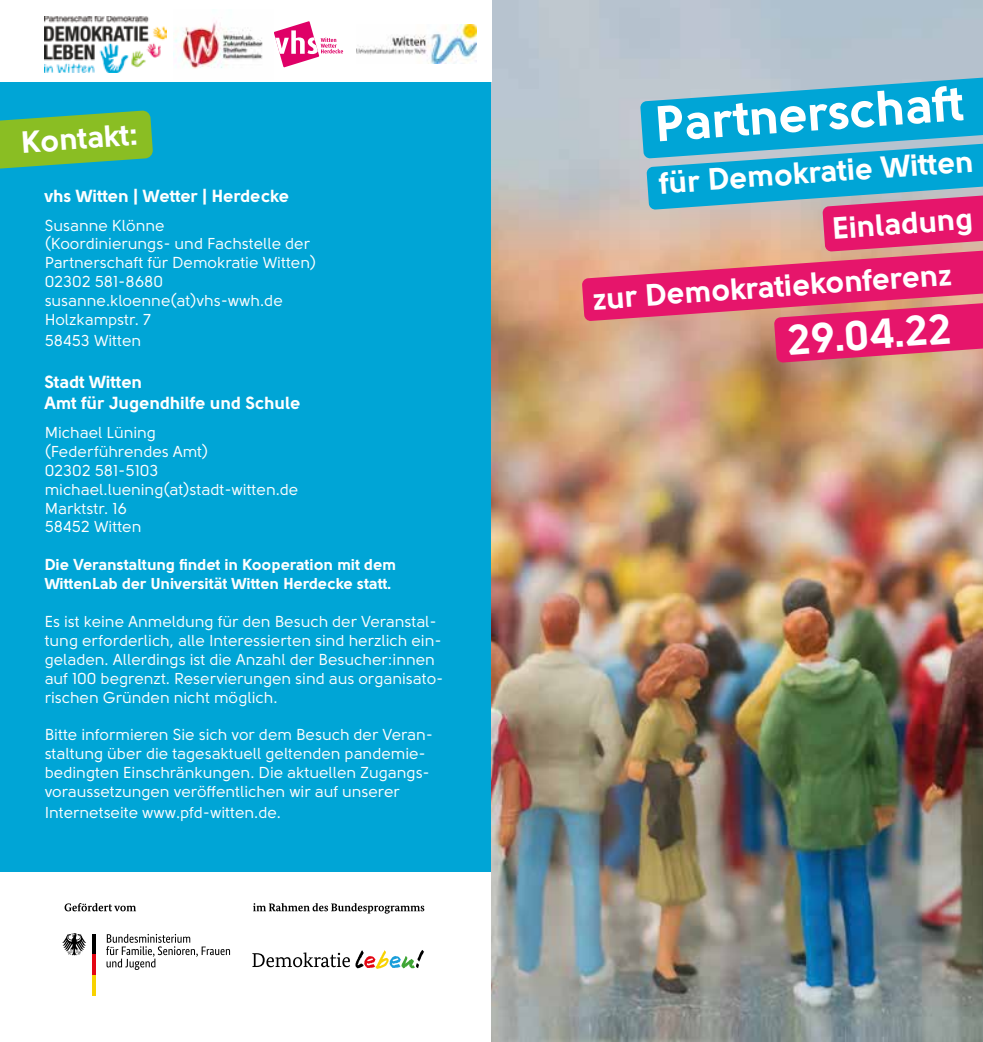
<style>
.page{position:relative;width:983px;height:1042px;background:#fff}
.page>*{position:absolute;margin:0;border:0;box-sizing:border-box;transform-origin:0 0}
.t1{font:49.88px "Solomon Sans Bold";color:#fff}
.t2{font:42px "Solomon Sans Bold";color:#fff}
.t3{font:30.62px/57.2px "Solomon Sans Bold";color:#fff;text-align:right}
.t4{font:17.5px/21px "Solomon Sans Bold";color:#fff}
.t5{font:15.75px/18.9px "Solomon Sans Normal";color:#fff}
.t6{font:15.75px/18.9px "Solomon Sans Bold";color:#fff}
</style>
<div class="page">
<img style="left:490px;top:0;width:492px;height:1042px">
<svg style="left:581px;top:75px;width:401px;height:288px"></svg>
<div style="left:0;top:63px;width:490px;height:822px;background:#00a5d6"></div>
<div style="left:0;top:872px;width:490px;height:170px;background:#fff"></div>
<hr style="left:92px;top:934px;width:4px;height:20px;background:#000">
<hr style="left:92px;top:954px;width:4px;height:21px;background:#e30613">
<hr style="left:92px;top:975px;width:4px;height:21px;background:#f8d200">
<svg style="left:62px;top:933px;width:24px;height:22px"></svg>
<svg style="left:65px;top:903px;width:71px;height:8px"></svg>
<svg style="left:253px;top:903px;width:171px;height:10px"></svg>
<svg style="left:106px;top:934px;width:124px;height:36px"></svg>
<svg style="left:252px;top:950px;width:172px;height:19px"></svg>
<div style="left:0;top:0;width:491px;height:82px;background:#fff"></div>
<img style="left:45px;top:16px;width:121px;height:57px">
<svg style="left:274px;top:21px;width:69px;height:46px"></svg>
<svg style="left:0;top:110px;width:153px;height:59px"></svg>
<img style="left:174px;top:9px;width:89px;height:60px">
<img style="left:356px;top:25px;width:120px;height:39px">
<h3 class="t3" style="left:20px;top:113px;width:118px;rotate:-4deg">Kontakt:</h3>
<p class="t4" style="left:45px;top:185px;width:246px">vhs Witten | Wetter | Herdecke</p>
<p class="t5" style="left:45px;top:216px;width:273px">Susanne Klönne<br>(Koordinierungs- und Fachstelle der<br>Partnerschaft für Demokratie Witten)<br>02302 581-8680 susanne.kloenne(at)vhs-wwh.de<br>Holzkampstr. 7</p>
<p class="t5" style="left:45px;top:331px;width:98px">58453 Witten</p>
<p class="t4" style="left:45px;top:371px;width:257px">Stadt Witten<br>Amt für Jugendhilfe und Schule</p>
<p class="t5" style="left:45px;top:423px;width:255px">Michael Lüning<br>(Federführendes Amt)<br>02302 581-5103 michael.luening(at)stadt-witten.de<br>Marktstr. 16<br>58452 Witten</p>
<p class="t6" style="left:45px;top:555px;width:353px">Die Veranstaltung findet in Kooperation mit dem<br>WittenLab der Universität Witten Herdecke statt.</p>
<p class="t5" style="left:45px;top:612px;width:400px">Es ist keine Anmeldung für den Besuch der Veranstal&shy;tung erforderlich, alle Interessierten sind herzlich ein&shy;geladen. Allerdings ist die Anzahl der Besucher:innen auf 100 begrenzt. Reservierungen sind aus organisato&shy;rischen Gründen nicht möglich.</p>
<p class="t5" style="left:45px;top:725px;width:390px">Bitte informieren Sie sich vor dem Besuch der Veran&shy;staltung über die tagesaktuell geltenden pandemie&shy;bedingten Einschränkungen. Die aktuellen Zugangs&shy;voraussetzungen veröffentlichen wir auf unserer</p>
<p class="t5" style="left:45px;top:803px;width:238px">Internetseite www.pfd-witten.de.</p>
<h1 class="t1" style="left:653px;top:94px;width:310px;rotate:-4deg">Partnerschaft</h1>
<h3 class="t3" style="left:657px;top:154px;width:316px;rotate:-4deg">für Demokratie Witten<br>Einladung</h3>
<h3 class="t3" style="left:591px;top:270px;width:361px;rotate:-4deg">zur Demokratiekonferenz</h3>
<h2 class="t2" style="left:785px;top:315px;width:166px;rotate:-4deg">29.04.22</h2>
</div>
